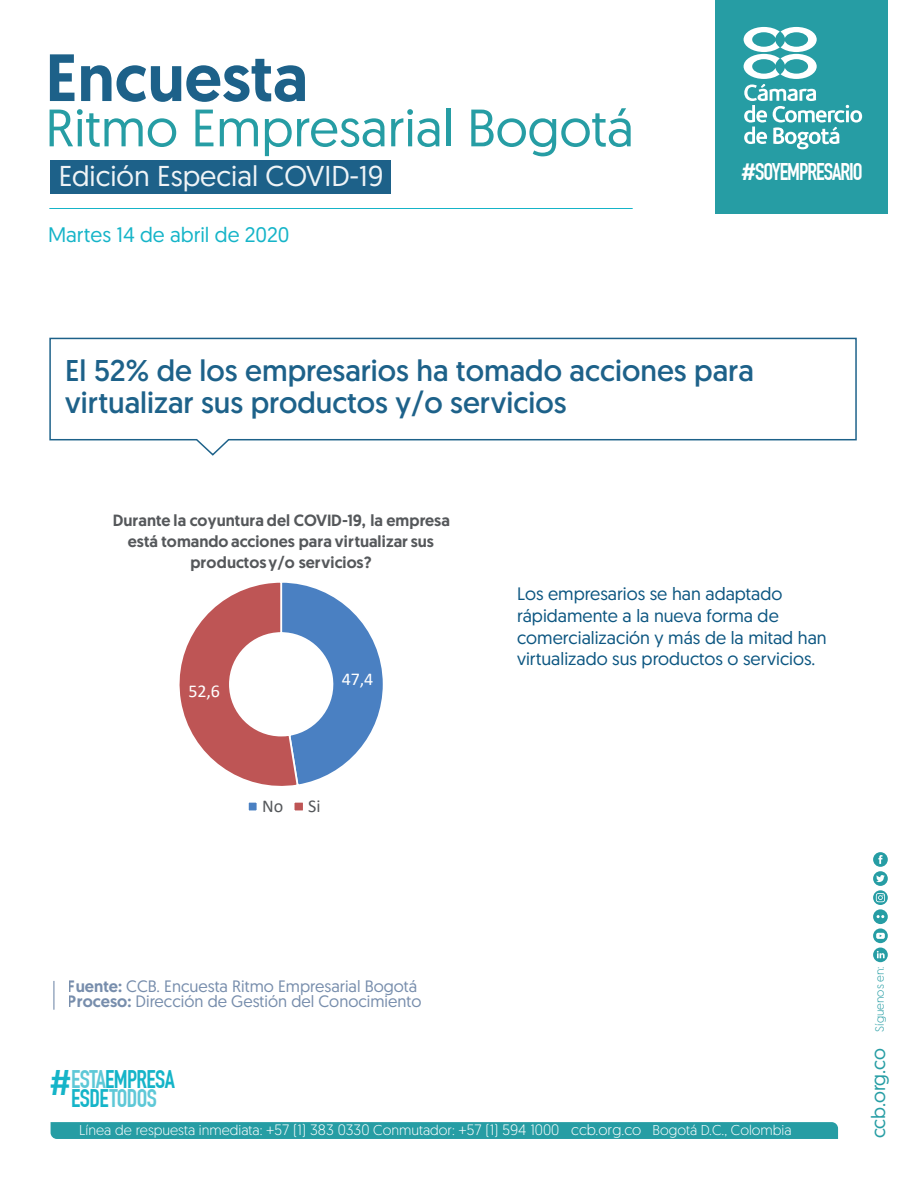
<style>
.page{position:relative;width:918px;height:1188px;background:#fff}
.page>*{position:absolute;margin:0;border:0;box-sizing:border-box;transform-origin:0 0}
.t1{font:500 66.75px "Geomanist";color:#0c5681}
.t2{font:52.5px "Geomanist";color:#269da4}
.t3{font:30px/31.5px "Geomanist";color:#0c5681}
.t4{font:28.65px "Geomanist";color:#fff}
.t5{font:700 24.9px/19.5px "DIN Condensed";letter-spacing:-.025em;color:#15b4c8;text-align:center}
.t6{font:700 23.7px "DIN Condensed";letter-spacing:-.045em;color:#fff}
.t7{font:21px "Geomanist";color:#15b4c8}
.t8{font:19.5px "Geomanist";letter-spacing:-.015em;color:#269da4}
.t9{font:18px/21.6px "Geomanist";color:#0c5681}
.t10{font:18px "Calibri";color:#fff}
.t11{font:18px "Calibri";color:#55585b}
.t12{font:16.5px/15px "Geomanist";color:#6d85a6}
.t13{font:500 16.2px/21px "Geomanist";color:#55585b;text-align:center}
.t14{font:300 14.25px "Geomanist";color:#fff}
.t15{font:300 11.85px "Geomanist";color:#269da4}
.s1{font-family:"Geomanist";font-weight:500}
.s2{font-weight:500}
.s3{font-family:"DIN Pro";font-weight:500;font-size:34.95px}
.s4{color:#5ec8d7}
.s5{font-size:15px}
</style>
<div class="page">
<div style="left:50px;top:160px;width:341px;height:34px;background:#1d6189"></div>
<div style="left:51px;top:1122px;width:787px;height:17px;background:#269da4"></div>
<svg style="left:873px;top:852px;width:15px;height:110px"></svg>
<div style="left:715px;top:0;width:173px;height:213px;background:#269da4"></div>
<svg style="left:744px;top:27px;width:118px;height:122px"></svg>
<hr style="left:49px;top:208px;width:584px;height:1px;background:#15b4c8">
<svg style="left:49px;top:338px;width:808px;height:118px"></svg>
<svg style="left:179px;top:582px;width:204px;height:204px"></svg>
<div style="left:247px;top:801px;width:11px;height:11px;background:#4a80c2;border:2px solid #fff"></div>
<div style="left:293px;top:801px;width:12px;height:11px;background:#be5555;border:2px solid #fff"></div>
<svg style="left:53px;top:981px;width:1px;height:29px"></svg>
<h1 class="t1" style="left:45px;top:33px;width:264px">Encuesta</h1>
<h2 class="t2" style="left:45px;top:94px;width:590px">Ritmo Empresarial Bogotá</h2>
<h3 class="t4" style="left:58px;top:158px;width:327px">Edición Especial COVID-19</h3>
<p class="t7" style="left:48px;top:221px;width:243px">Martes 14 de abril de 2020</p>
<h3 class="t6" style="left:741px;top:157px;width:123px"><span class="s1">#</span>SOYEMPRESARIO</h3>
<h3 class="t3" style="left:65px;top:354px;width:690px">El 52% de los empresarios ha tomado acciones para virtualizar sus productos y/o servicios</h3>
<p class="t13" style="left:113px;top:510px;width:339px">Durante la coyuntura del COVID-19, la empresa está tomando acciones para virtualizar sus productosy/o servicios?</p>
<p class="t10" style="left:188px;top:678px;width:33px">52,6</p>
<p class="t10" style="left:342px;top:666px;width:33px">47,4</p>
<p class="t11" style="left:262px;top:794px;width:22px">No</p>
<p class="t11" style="left:308px;top:794px;width:14px">Si</p>
<p class="t9" style="left:517px;top:583px;width:311px">Los empresarios se han adaptado rápidamente a la nueva forma de comercialización y más de la mitad han virtualizado sus productos o servicios.</p>
<p class="t12" style="left:68px;top:978px;width:355px"><span class="s2">Fuente:</span> CCB. Encuesta Ritmo Empresarial Bogotá<br><span class="s2">Proceso:</span> Dirección de Gestión del Conocimiento</p>
<h3 class="t5" style="left:48px;top:1069px;width:128px"><span class="s3">#</span><span class="s4">ESTA</span>EMPRESA<br>ESDE<span class="s4">TODOS</span></h3>
<p class="t14" style="left:79px;top:1121px;width:714px">Línea de respuesta inmediata: <span class="s5">+57 (1) 383 0330</span> Conmutador: <span class="s5">+57 (1) 594 1000 ccb.org.co</span> Bogotá D.C., Colombia</p>
<p class="t15" style="left:872px;top:1032px;width:66px;rotate:-90deg">Síguenos en:</p>
<p class="t8" style="left:866px;top:1138px;width:92px;rotate:-90deg">ccb.org.co</p>
</div>
